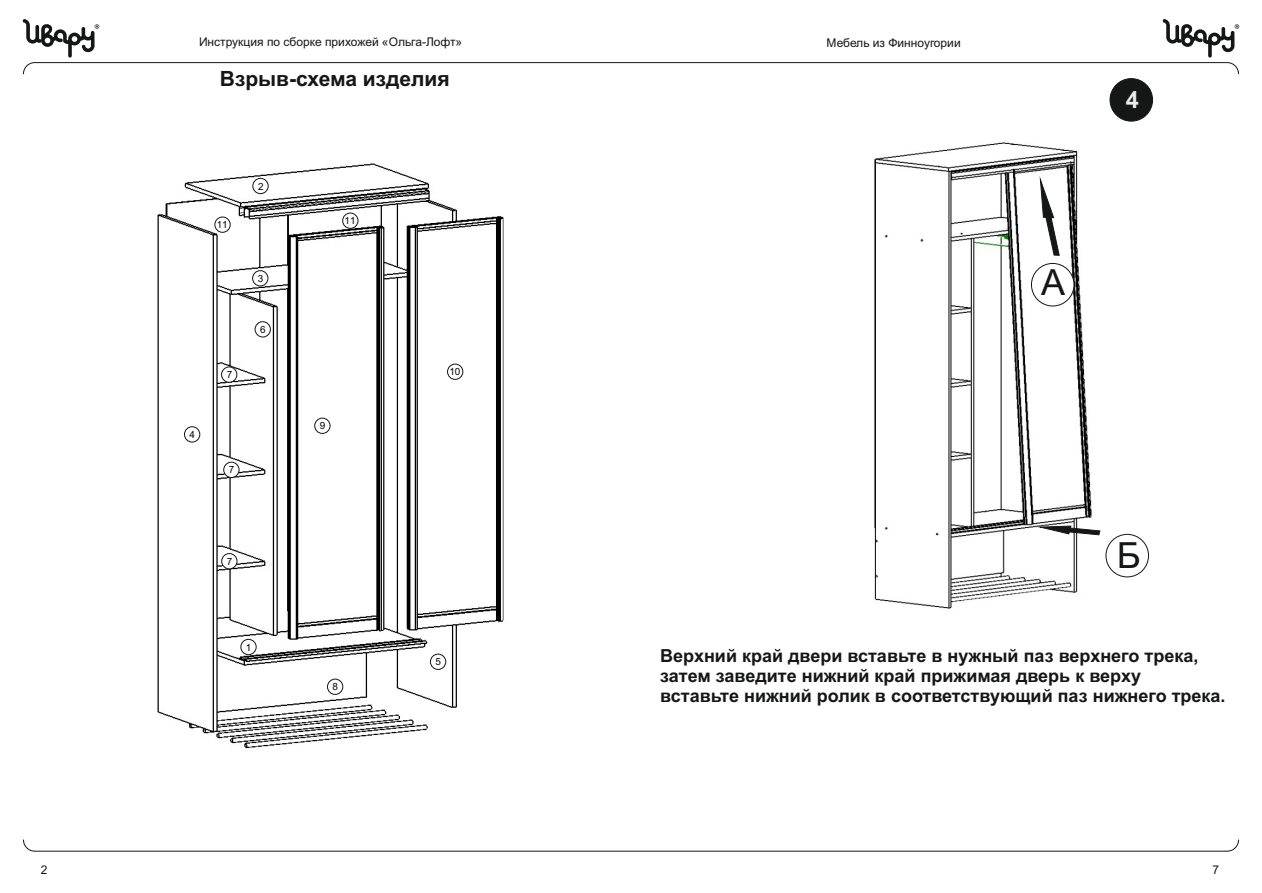
<style>
.page{position:relative;width:1262px;height:893px;background:#fff}
.page>*{position:absolute;margin:0;border:0;box-sizing:border-box;transform-origin:0 0}
.t1{font:36px "Arial";color:#151616}
.t2{font:700 23.55px "Arial";color:#ececec}
.t3{font:700 21px "Arial";color:#151616}
.t4{font:700 18px/20.1px "Arial";color:#151616}
.t5{font:12px "Arial";color:#151616}
.t6{font:9.9px "Arial";color:#060202}
</style>
<div class="page">
<svg style="left:23px;top:19px;width:76px;height:56px"></svg>
<svg style="left:23px;top:839px;width:12px;height:12px"></svg>
<hr style="left:35px;top:62px;width:596px;height:1px;background:#151616">
<hr style="left:35px;top:850px;width:596px;height:1px;background:#151616">
<svg style="left:1162px;top:19px;width:77px;height:56px"></svg>
<svg style="left:1227px;top:839px;width:12px;height:12px"></svg>
<hr style="left:631px;top:62px;width:596px;height:1px;background:#151616">
<hr style="left:631px;top:850px;width:596px;height:1px;background:#151616">
<img style="left:157px;top:163px;width:347px;height:586px">
<img style="left:874px;top:142px;width:218px;height:467px">
<svg style="left:1039px;top:177px;width:20px;height:79px"></svg>
<svg style="left:1037px;top:525px;width:63px;height:10px"></svg>
<div style="left:241px;top:639px;width:15px;height:15px;background:#fff;border-radius:50%"></div>
<div style="left:241px;top:639px;width:15px;height:16px;border:1px solid #14161a;border-radius:50%"></div>
<div style="left:253px;top:178px;width:15px;height:16px;background:#fff;border-radius:50%"></div>
<div style="left:253px;top:178px;width:15px;height:16px;border:1px solid #14161a;border-radius:50%"></div>
<div style="left:253px;top:271px;width:15px;height:15px;background:#fff;border-radius:50%"></div>
<div style="left:252px;top:270px;width:16px;height:16px;border:1px solid #14161a;border-radius:50%"></div>
<div style="left:184px;top:427px;width:16px;height:15px;background:#fff;border-radius:50%"></div>
<div style="left:184px;top:426px;width:16px;height:16px;border:1px solid #14161a;border-radius:50%"></div>
<div style="left:430px;top:654px;width:16px;height:15px;background:#fff;border-radius:50%"></div>
<div style="left:430px;top:654px;width:16px;height:15px;border:1px solid #14161a;border-radius:50%"></div>
<div style="left:255px;top:322px;width:15px;height:15px;background:#fff;border-radius:50%"></div>
<div style="left:255px;top:321px;width:16px;height:16px;border:1px solid #14161a;border-radius:50%"></div>
<div style="left:221px;top:367px;width:16px;height:15px;background:#fff;border-radius:50%"></div>
<div style="left:221px;top:367px;width:16px;height:15px;border:1px solid #14161a;border-radius:50%"></div>
<div style="left:224px;top:462px;width:15px;height:15px;background:#fff;border-radius:50%"></div>
<div style="left:223px;top:462px;width:16px;height:15px;border:1px solid #14161a;border-radius:50%"></div>
<div style="left:222px;top:553px;width:15px;height:16px;background:#fff;border-radius:50%"></div>
<div style="left:221px;top:553px;width:16px;height:16px;border:1px solid #14161a;border-radius:50%"></div>
<div style="left:327px;top:679px;width:16px;height:15px;background:#fff;border-radius:50%"></div>
<div style="left:327px;top:678px;width:16px;height:16px;border:1px solid #14161a;border-radius:50%"></div>
<div style="left:315px;top:418px;width:15px;height:15px;background:#fff;border-radius:50%"></div>
<div style="left:314px;top:418px;width:16px;height:15px;border:1px solid #14161a;border-radius:50%"></div>
<div style="left:447px;top:364px;width:16px;height:15px;background:#fff;border-radius:50%"></div>
<div style="left:447px;top:364px;width:16px;height:15px;border:1px solid #14161a;border-radius:50%"></div>
<div style="left:215px;top:217px;width:15px;height:15px;background:#fff;border-radius:50%"></div>
<div style="left:215px;top:217px;width:15px;height:15px;border:1px solid #14161a;border-radius:50%"></div>
<div style="left:343px;top:213px;width:15px;height:15px;background:#fff;border-radius:50%"></div>
<div style="left:342px;top:213px;width:16px;height:15px;border:1px solid #14161a;border-radius:50%"></div>
<div style="left:1109px;top:78px;width:43px;height:43px;background:#151616;border:1px solid #151616;border-radius:50%"></div>
<div style="left:1105px;top:534px;width:44px;height:43px;background:#fff;border:1px solid #151616;border-radius:50%"></div>
<div style="left:1031px;top:263px;width:43px;height:43px;background:#fff;border:1px solid #151616;border-radius:50%"></div>
<p class="t5" style="left:41px;top:865px;width:8px">2</p>
<p class="t5" style="left:199px;top:37px;width:264px">Инструкция по сборке прихожей «Ольга-Лофт»</p>
<p class="t3" style="left:220px;top:70px;width:231px">Взрыв-схема изделия</p>
<p class="t6" style="left:217px;top:221px;width:13px">11</p>
<p class="t6" style="left:190px;top:431px;width:7px">4</p>
<p class="t6" style="left:227px;top:371px;width:7px">7</p>
<p class="t6" style="left:229px;top:466px;width:7px">7</p>
<p class="t6" style="left:258px;top:182px;width:7px">2</p>
<p class="t6" style="left:258px;top:274px;width:7px">3</p>
<p class="t6" style="left:260px;top:325px;width:7px">6</p>
<p class="t6" style="left:227px;top:557px;width:7px">7</p>
<p class="t6" style="left:246px;top:643px;width:7px">1</p>
<p class="t6" style="left:344px;top:217px;width:13px">11</p>
<p class="t6" style="left:320px;top:422px;width:7px">9</p>
<p class="t6" style="left:332px;top:683px;width:7px">8</p>
<p class="t6" style="left:449px;top:368px;width:13px">10</p>
<p class="t6" style="left:435px;top:658px;width:7px">5</p>
<p class="t5" style="left:826px;top:38px;width:136px">Мебель из Финноугории</p>
<h2 class="t2" style="left:1125px;top:91px;width:15px">4</h2>
<h1 class="t1" style="left:1041px;top:269px;width:26px">A</h1>
<h1 class="t1" style="left:1116px;top:541px;width:25px">Б</h1>
<p class="t4" style="left:660px;top:646px;width:567px">Верхний край двери вставьте в нужный паз верхнего трека, затем заведите нижний край прижимая дверь к верху<br>вставьте нижний ролик в соответствующий паз нижнего трека.</p>
<p class="t5" style="left:1212px;top:865px;width:8px">7</p>
</div>
